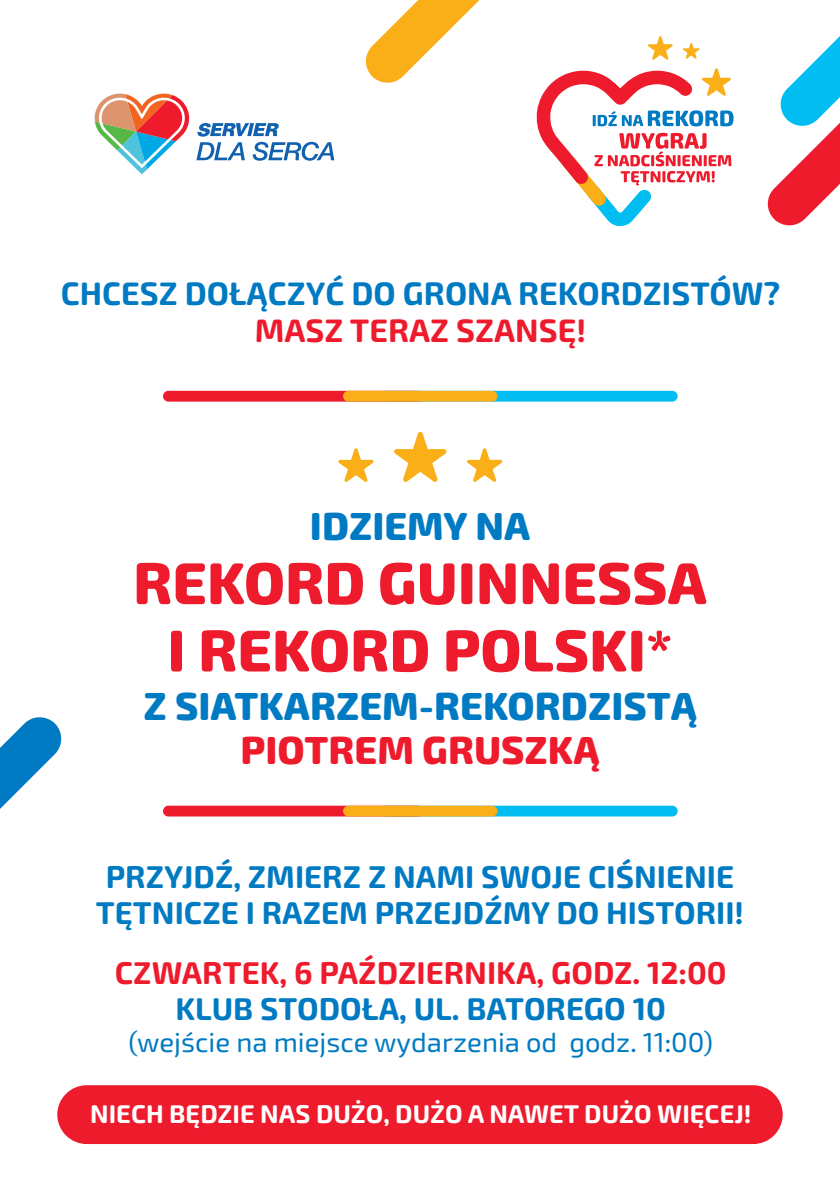
<style>
.page{position:relative;width:840px;height:1191px;background:#fff}
.page>*{position:absolute;margin:0;border:0;box-sizing:border-box;transform-origin:0 0}
.t1{font:700 59px/67.4px "Exo Soft";color:#ee1b2d;text-align:center}
.t2{font:700 39.2px "Exo Soft";color:#007ac2}
.t3{font:700 39.2px "Exo Soft";color:#ee1b2d}
.t4{font:700 32.4px "Exo Soft";color:#007ac2}
.t5{font:700 32.4px "Exo Soft";color:#ee1b2d}
.t6{font:700 31.4px/36px "Exo Soft";color:#007ac2;text-align:center}
.t7{font:700 31.4px "Exo Soft";color:#ee1b2d}
.t8{font:27.6px "Exo Soft";color:#007ac2}
.t9{font:700 25.6px "Exo Soft";color:#fff}
</style>
<div class="page">
<div style="left:57px;top:1085px;width:725px;height:59px;background:#ee1b2d;border-radius:29px"></div>
<svg style="left:366px;top:0;width:114px;height:83px"></svg>
<svg style="left:767px;top:37px;width:72px;height:189px"></svg>
<svg style="left:0;top:717px;width:62px;height:92px"></svg>
<svg style="left:94px;top:94px;width:241px;height:80px"></svg>
<svg style="left:683px;top:43px;width:16px;height:16px"></svg>
<svg style="left:648px;top:36px;width:24px;height:24px"></svg>
<svg style="left:536px;top:68px;width:197px;height:159px"></svg>
<div style="left:381px;top:391px;width:296px;height:10px;background:#01bdf2;border-radius:5px"></div>
<div style="left:163px;top:391px;width:260px;height:10px;background:#ee1b2d;border-radius:5px"></div>
<div style="left:343px;top:391px;width:154px;height:10px;background:#faaf18;border-radius:5px"></div>
<div style="left:381px;top:805px;width:296px;height:11px;background:#01bdf2;border-radius:5px"></div>
<div style="left:163px;top:805px;width:260px;height:11px;background:#ee1b2d;border-radius:5px"></div>
<div style="left:343px;top:805px;width:154px;height:11px;background:#faaf18;border-radius:5px"></div>
<svg style="left:338px;top:431px;width:164px;height:51px"></svg>
<p class="t4" style="left:61px;top:283px;width:720px">CHCESZ DOŁĄCZYĆ DO GRONA REKORDZISTÓW?</p>
<p class="t5" style="left:255px;top:320px;width:332px">MASZ TERAZ SZANSĘ!</p>
<p class="t2" style="left:310px;top:513px;width:221px">IDZIEMY NA</p>
<h1 class="t1" style="left:133px;top:555px;width:575px">REKORD GUINNESSA<br>I REKORD POLSKI*</h1>
<p class="t2" style="left:143px;top:692px;width:555px">Z SIATKARZEM-REKORDZISTĄ</p>
<p class="t3" style="left:240px;top:737px;width:360px">PIOTREM GRUSZKĄ</p>
<p class="t6" style="left:96px;top:861px;width:649px">PRZYJDŹ, ZMIERZ Z NAMI SWOJE CIŚNIENIE<br>TĘTNICZE I RAZEM PRZEJDŹMY DO HISTORII!</p>
<p class="t7" style="left:115px;top:962px;width:613px">CZWARTEK, 6 PAŹDZIERNIKA, GODZ. 12:00</p>
<p class="t6" style="left:175px;top:994px;width:492px">KLUB STODOŁA, UL. BATOREGO 10</p>
<p class="t8" style="left:128px;top:1032px;width:585px">(wejście na miejsce wydarzenia od godz. 11:00)</p>
<p class="t9" style="left:90px;top:1105px;width:662px">NIECH BĘDZIE NAS DUŻO, DUŻO A NAWET DUŻO WIĘCEJ!</p>
</div>
